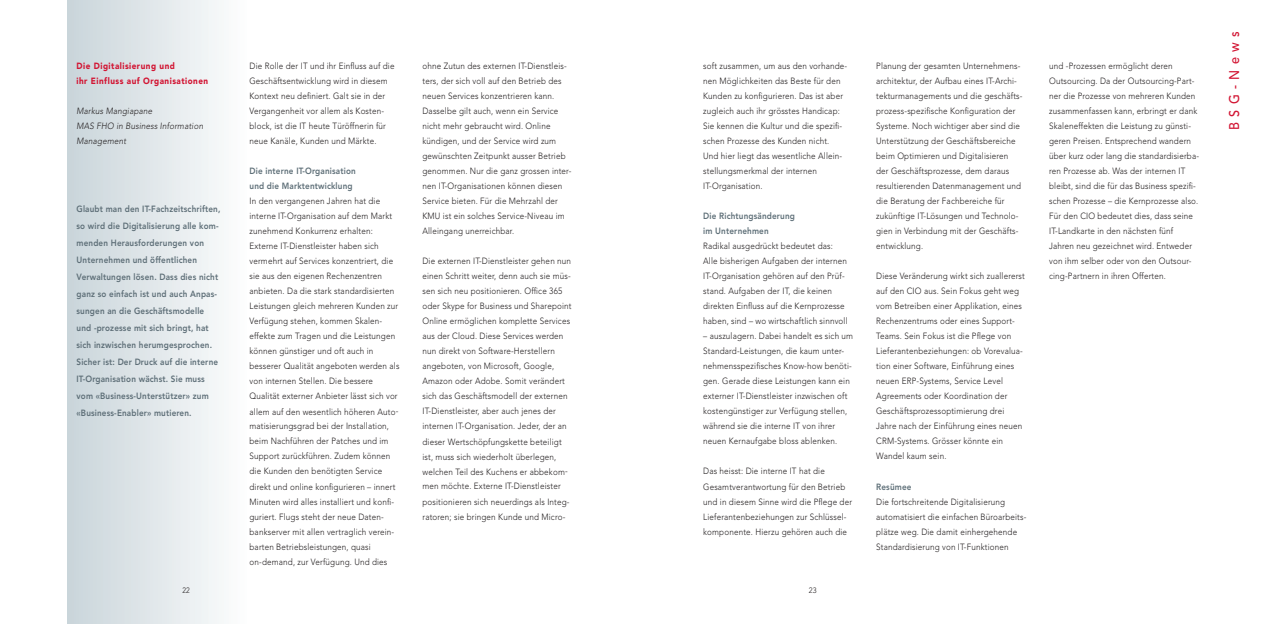
<style>
.page{position:relative;width:1276px;height:624px;background:#fff}
.page>*{position:absolute;margin:0;border:0;box-sizing:border-box;transform-origin:0 0}
.t1{font:500 14px "Avenir";letter-spacing:.43em;color:#d21533;scale:.9 1}
.t2{font:300 9px/15px "Avenir";letter-spacing:.02em;color:#231f20;scale:.9 1}
.t3{font:800 9px/17px "Avenir";letter-spacing:.02em;color:#5d6e77;scale:.9 1}
.t4{font:italic 300 9px/15px "Avenir";letter-spacing:.02em;color:#231f20;scale:.9 1}
.t5{font:900 9px/15px "Avenir";letter-spacing:.06em;color:#d21533;scale:.9 1}
.t6{font:300 7.8px "Avenir";color:#231f20;scale:.9 1}
.t7{font:300 7.8px "Avenir";color:#231f20;scale:.95 1}
</style>
<div class="page">
<div style="left:67px;top:0;width:182px;height:624px;background:linear-gradient(to right,#c9d4da,#fdfefe)"></div>
<p class="t5" style="left:77px;top:58px;width:148px">Die Digitalisierung und<br>ihr Einfluss auf Organisationen</p>
<p class="t4" style="left:77px;top:104px;width:142px">Markus Mangiapane<br>MAS FHO in Business Information<br>Management</p>
<p class="t3" style="left:77px;top:201px;width:161px">Glaubt man den IT-Fachzeitschriften, so wird die Digitalisierung alle kom&shy;menden Herausforderungen von Unternehmen und öffentlichen Verwaltungen lösen. Dass dies nicht ganz so einfach ist und auch Anpas&shy;sungen an die Geschäftsmodelle und -prozesse mit sich bringt, hat sich inzwischen herumgesprochen.<br>Sicher ist: Der Druck auf die interne IT-Organisation wächst. Sie muss vom «Business-Unterstützer» zum «Business-Enabler» mutieren.</p>
<p class="t2" style="left:249px;top:59px;width:163px">Die Rolle der IT und ihr Einfluss auf die Geschäftsentwicklung wird in diesem Kontext neu definiert. Galt sie in der Vergangenheit vor allem als Kosten&shy;block, ist die IT heute Türöffnerin für neue Kanäle, Kunden und Märkte.</p>
<p class="t3" style="left:249px;top:164px;width:120px;line-height:15px">Die interne IT-Organisation und die Marktentwicklung</p>
<p class="t2" style="left:249px;top:194px;width:168px">In den vergangenen Jahren hat die interne IT-Organisation auf dem Markt zunehmend Konkurrenz erhalten:<br>Externe IT-Dienstleister haben sich vermehrt auf Services konzentriert, die sie aus den eigenen Rechenzentren anbieten. Da die stark standardisierten Leistungen gleich mehreren Kunden zur Verfügung stehen, kommen Skalen&shy;effekte zum Tragen und die Leistungen können günstiger und oft auch in besserer Qualität angeboten werden als von internen Stellen. Die bessere Qualität externer Anbieter lässt sich vor allem auf den wesentlich höheren Auto&shy;matisierungsgrad bei der Installation, beim Nachführen der Patches und im Support zurückführen. Zudem können die Kunden den benötigten Service direkt und online konfigurieren – innert Minuten wird alles installiert und konfi&shy;guriert. Flugs steht der neue Daten&shy;bankserver mit allen vertraglich verein&shy;barten Betriebsleistungen, quasi on-demand, zur Verfügung. Und dies</p>
<p class="t2" style="left:422px;top:59px;width:167px">ohne Zutun des externen IT-Dienstleis&shy;ters, der sich voll auf den Betrieb des neuen Services konzentrieren kann.<br>Dasselbe gilt auch, wenn ein Service nicht mehr gebraucht wird. Online kündigen, und der Service wird zum gewünschten Zeitpunkt ausser Betrieb genommen. Nur die ganz grossen inter&shy;nen IT-Organisationen können diesen Service bieten. Für die Mehrzahl der KMU ist ein solches Service-Niveau im Alleingang unerreichbar.</p>
<p class="t2" style="left:422px;top:254px;width:167px">Die externen IT-Dienstleister gehen nun einen Schritt weiter, denn auch sie müs&shy;sen sich neu positionieren. Office 365 oder Skype for Business und Sharepoint Online ermöglichen komplette Services aus der Cloud. Diese Services werden nun direkt von Software-Herstellern angeboten, von Microsoft, Google, Amazon oder Adobe. Somit verändert sich das Geschäftsmodell der externen IT-Dienstleister, aber auch jenes der internen IT-Organisation. Jeder, der an dieser Wertschöpfungskette beteiligt ist, muss sich wiederholt überlegen, welchen Teil des Kuchens er abbekom&shy;men möchte. Externe IT-Dienstleister positionieren sich neuerdings als Integ&shy;ratoren; sie bringen Kunde und Micro-</p>
<p class="t2" style="left:703px;top:59px;width:162px">soft zusammen, um aus den vorhande&shy;nen Möglichkeiten das Beste für den Kunden zu konfigurieren. Das ist aber zugleich auch ihr grösstes Handicap:<br>Sie kennen die Kultur und die spezifi&shy;schen Prozesse des Kunden nicht.<br>Und hier liegt das wesentliche Allein&shy;stellungsmerkmal der internen IT-Organisation.</p>
<p class="t3" style="left:703px;top:209px;width:103px;line-height:15px">Die Richtungsänderung im Unternehmen</p>
<p class="t2" style="left:703px;top:239px;width:162px">Radikal ausgedrückt bedeutet das:<br>Alle bisherigen Aufgaben der internen IT-Organisation gehören auf den Prüf&shy;stand. Aufgaben der IT, die keinen direkten Einfluss auf die Kernprozesse haben, sind – wo wirtschaftlich sinnvoll</p>
<p class="t2" style="left:703px;top:329px;width:168px">– auszulagern. Dabei handelt es sich um Standard-Leistungen, die kaum unter&shy;nehmensspezifisches Know-how benöti&shy;gen. Gerade diese Leistungen kann ein externer IT-Dienstleister inzwischen oft kostengünstiger zur Verfügung stellen, während sie die interne IT von ihrer neuen Kernaufgabe bloss ablenken.</p>
<p class="t2" style="left:703px;top:464px;width:167px">Das heisst: Die interne IT hat die Gesamtverantwortung für den Betrieb und in diesem Sinne wird die Pflege der Lieferantenbeziehungen zur Schlüssel&shy;komponente. Hierzu gehören auch die</p>
<p class="t6" style="left:182px;top:585px;width:10px">22</p>
<p class="t7" style="left:808px;top:585px;width:10px">23</p>
<p class="t2" style="left:876px;top:59px;width:164px">Planung der gesamten Unternehmens&shy;architektur, der Aufbau eines IT-Archi&shy;tekturmanagements und die geschäfts&shy;prozess-spezifische Konfiguration der Systeme. Noch wichtiger aber sind die Unterstützung der Geschäftsbereiche beim Optimieren und Digitalisieren der Geschäftsprozesse, dem daraus resultierenden Datenmanagement und die Beratung der Fachbereiche für zukünftige IT-Lösungen und Technolo&shy;gien in Verbindung mit der Geschäfts&shy;entwicklung.</p>
<p class="t2" style="left:876px;top:269px;width:167px">Diese Veränderung wirkt sich zuallererst auf den CIO aus. Sein Fokus geht weg vom Betreiben einer Applikation, eines Rechenzentrums oder eines Support-Teams. Sein Fokus ist die Pflege von Lieferantenbeziehungen: ob Vorevalua&shy;tion einer Software, Einführung eines neuen ERP-Systems, Service Level Agreements oder Koordination der Geschäftsprozessoptimierung drei Jahre nach der Einführung eines neuen CRM-Systems. Grösser könnte ein Wandel kaum sein.</p>
<p class="t3" style="left:876px;top:478px;width:41px">Resümee</p>
<p class="t2" style="left:876px;top:494px;width:168px">Die fortschreitende Digitalisierung automatisiert die einfachen Büroarbeits&shy;plätze weg. Die damit einhergehende Standardisierung von IT-Funktionen</p>
<p class="t2" style="left:1049px;top:59px;width:168px">und -Prozessen ermöglicht deren Outsourcing. Da der Outsourcing-Part&shy;ner die Prozesse von mehreren Kunden zusammenfassen kann, erbringt er dank Skaleneffekten die Leistung zu günsti&shy;geren Preisen. Entsprechend wandern über kurz oder lang die standardisierba&shy;ren Prozesse ab. Was der internen IT bleibt, sind die für das Business spezifi&shy;schen Prozesse – die Kernprozesse also.<br>Für den CIO bedeutet dies, dass seine IT-Landkarte in den nächsten fünf Jahren neu gezeichnet wird. Entweder von ihm selber oder von den Outsour&shy;cing-Partnern in ihren Offerten.</p>
<h1 class="t1" style="left:1226px;top:130px;width:111px;rotate:-90deg">BSG-News</h1>
</div>
